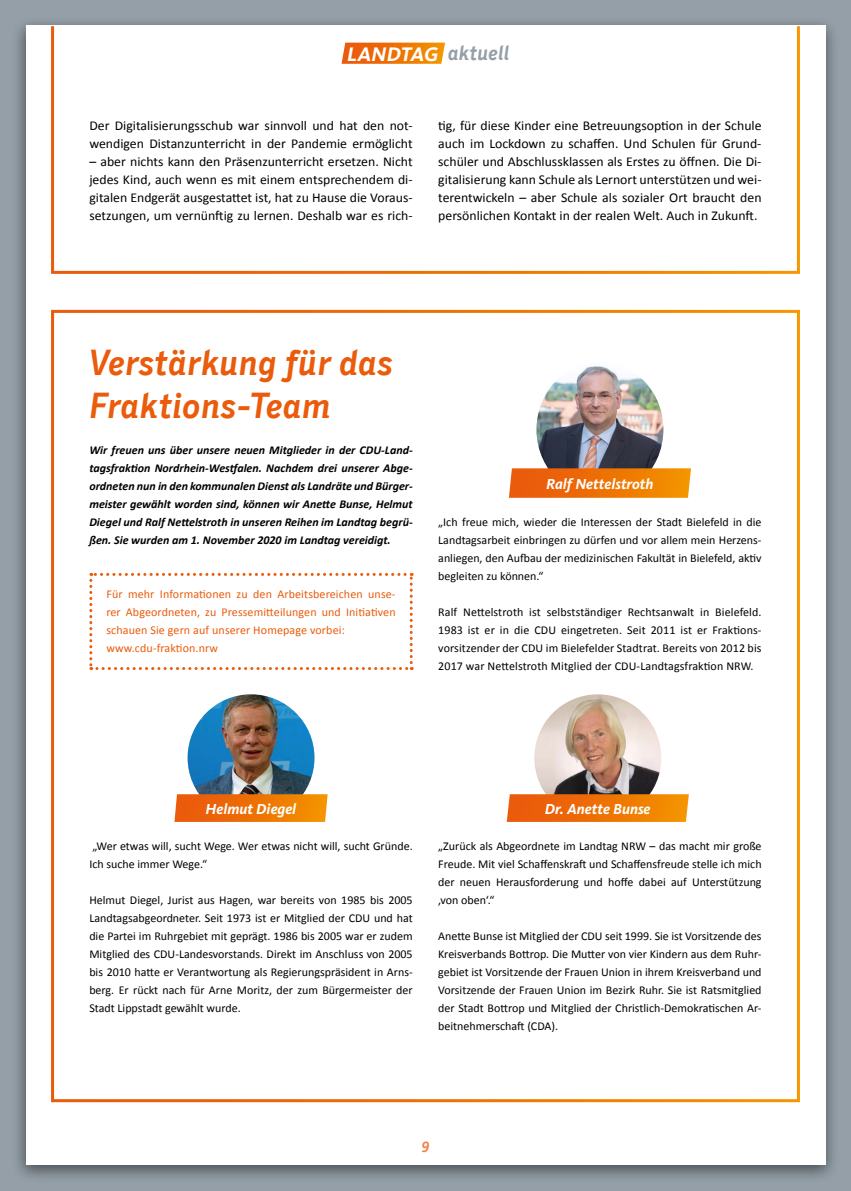
<style>
.page{position:relative;width:851px;height:1191px;background:#fff}
.page>*{position:absolute;margin:0;border:0;box-sizing:border-box;transform-origin:0 0}
.t1{font:italic 700 36px/43.2px "CDU Skopex";color:#ea5b0b}
.t2{font:italic 700 20.4px "CDU Kievit Tab";color:#fff}
.t3{font:italic 700 15px "CDU Kievit Tab";color:#fff}
.t4{font:italic 700 15px "CDU Skopex";color:#ea5b0b}
.t5{font:13.5px/18px "Calibri";color:#000;text-align:justify}
.t6{font:12px/18px "Calibri";color:#000;text-align:justify}
.t7{font:italic 700 12px/18px "Calibri";color:#000;text-align:justify}
.t8{font:12px/18px "Calibri";letter-spacing:.01em;color:#ea5b0b}
.s1{font-family:"CDU Skopex";font-size:20.85px;color:#949fa7}
</style>
<div class="page">
<div style="left:0;top:0;width:850px;height:1191px;background:#949fa7"></div>
<div style="left:11px;top:15px;width:828px;height:1168px;background:#000;opacity:.5"></div>
<div style="left:26px;top:26px;width:799px;height:1139px;background:#fff"></div>
<div style="left:51px;top:310px;width:748px;height:792px;border:3px solid #fff"></div>
<img style="left:187px;top:694px;width:127px;height:127px;border-radius:63px">
<svg style="left:174px;top:794px;width:153px;height:28px;background:#ed750a"></svg>
<svg style="left:341px;top:43px;width:104px;height:21px;background:#ee7911"></svg>
<svg style="left:89px;top:573px;width:323px;height:97px"></svg>
<div style="left:51px;top:25px;width:748px;height:249px;border:3px solid #fff"></div>
<img style="left:536px;top:366px;width:127px;height:102px">
<svg style="left:509px;top:468px;width:182px;height:30px;background:#ed750b"></svg>
<img style="left:534px;top:694px;width:127px;height:127px;border-radius:63px">
<svg style="left:506px;top:794px;width:182px;height:28px;background:#ed750a"></svg>
<h2 class="t2" style="left:346px;top:42px;width:165px">LANDTAG <span class="s1">aktuell</span></h2>
<p class="t5" style="left:89px;top:116px;width:325px">Der Digitalisierungsschub war sinnvoll und hat den not&shy;wendigen Distanzunterricht in der Pandemie ermöglicht</p>
<p class="t5" style="left:89px;top:152px;width:325px">– aber nichts kann den Präsenzunterricht ersetzen. Nicht jedes Kind, auch wenn es mit einem entsprechendem di&shy;gitalen Endgerät ausgestattet ist, hat zu Hause die Voraus&shy;setzungen, um vernünftig zu lernen. Deshalb war es rich-</p>
<p class="t5" style="left:438px;top:116px;width:325px">tig, für diese Kinder eine Betreuungsoption in der Schule auch im Lockdown zu schaffen. Und Schulen für Grund&shy;schüler und Abschlussklassen als Erstes zu öffnen. Die Di&shy;gitalisierung kann Schule als Lernort unterstützen und wei&shy;terentwickeln – aber Schule als sozialer Ort braucht den persönlichen Kontakt in der realen Welt. Auch in Zukunft.</p>
<h1 class="t1" style="left:89px;top:340px;width:306px">Verstärkung für das<br>Fraktions-Team</h1>
<p class="t7" style="left:89px;top:440px;width:325px">Wir freuen uns über unsere neuen Mitglieder in der CDU-Land&shy;tagsfraktion Nordrhein-Westfalen. Nachdem drei unserer Abge&shy;ordneten nun in den kommunalen Dienst als Landräte und Bürger&shy;meister gewählt worden sind, können wir Anette Bunse, Helmut Diegel und Ralf Nettelstroth in unseren Reihen im Landtag begrü&shy;ßen. Sie wurden am 1. November 2020 im Landtag vereidigt.</p>
<p class="t8" style="left:106px;top:584px;width:291px">Für mehr Informationen zu den Arbeitsbereichen unse&shy;rer Abgeordneten, zu Pressemitteilungen und Initiativen schauen Sie gern auf unserer Homepage vorbei: www.cdu-fraktion.nrw</p>
<p class="t3" style="left:546px;top:475px;width:109px">Ralf Nettelstroth</p>
<p class="t6" style="left:438px;top:512px;width:325px">„Ich freue mich, wieder die Interessen der Stadt Bielefeld in die Landtagsarbeit einbringen zu dürfen und vor allem mein Herzens&shy;anliegen, den Aufbau der medizinischen Fakultät in Bielefeld, aktiv begleiten zu können.“</p>
<p class="t6" style="left:438px;top:602px;width:325px">Ralf Nettelstroth ist selbstständiger Rechtsanwalt in Bielefeld.<br>1983 ist er in die CDU eingetreten. Seit 2011 ist er Fraktions&shy;vorsitzender der CDU im Bielefelder Stadtrat. Bereits von 2012 bis 2017 war Nettelstroth Mitglied der CDU-Landtagsfraktion NRW.</p>
<p class="t3" style="left:205px;top:799px;width:92px">Helmut Diegel</p>
<p class="t6" style="left:89px;top:836px;width:325px">„Wer etwas will, sucht Wege. Wer etwas nicht will, sucht Gründe.<br>Ich suche immer Wege.“</p>
<p class="t6" style="left:89px;top:890px;width:325px">Helmut Diegel, Jurist aus Hagen, war bereits von 1985 bis 2005<br>Landtagsabgeordneter. Seit 1973 ist er Mitglied der CDU und hat die Partei im Ruhrgebiet mit geprägt. 1986 bis 2005 war er zudem Mitglied des CDU-Landesvorstands. Direkt im Anschluss von 2005 bis 2010 hatte er Verantwortung als Regierungspräsident in Arns&shy;berg. Er rückt nach für Arne Moritz, der zum Bürgermeister der Stadt Lippstadt gewählt wurde.</p>
<p class="t3" style="left:544px;top:799px;width:107px">Dr. Anette Bunse</p>
<p class="t6" style="left:438px;top:836px;width:325px">„Zurück als Abgeordnete im Landtag NRW – das macht mir große Freude. Mit viel Schaffenskraft und Schaffensfreude stelle ich mich der neuen Herausforderung und hoffe dabei auf Unterstützung ‚von oben‘.“</p>
<p class="t6" style="left:438px;top:926px;width:325px">Anette Bunse ist Mitglied der CDU seit 1999. Sie ist Vorsitzende des Kreisverbands Bottrop. Die Mutter von vier Kindern aus dem Ruhr&shy;gebiet ist Vorsitzende der Frauen Union in ihrem Kreisverband und Vorsitzende der Frauen Union im Bezirk Ruhr. Sie ist Ratsmitglied der Stadt Bottrop und Mitglied der Christlich-Demokratischen Ar&shy;beitnehmerschaft (CDA).</p>
<p class="t4" style="left:421px;top:1138px;width:10px">9</p>
</div>
